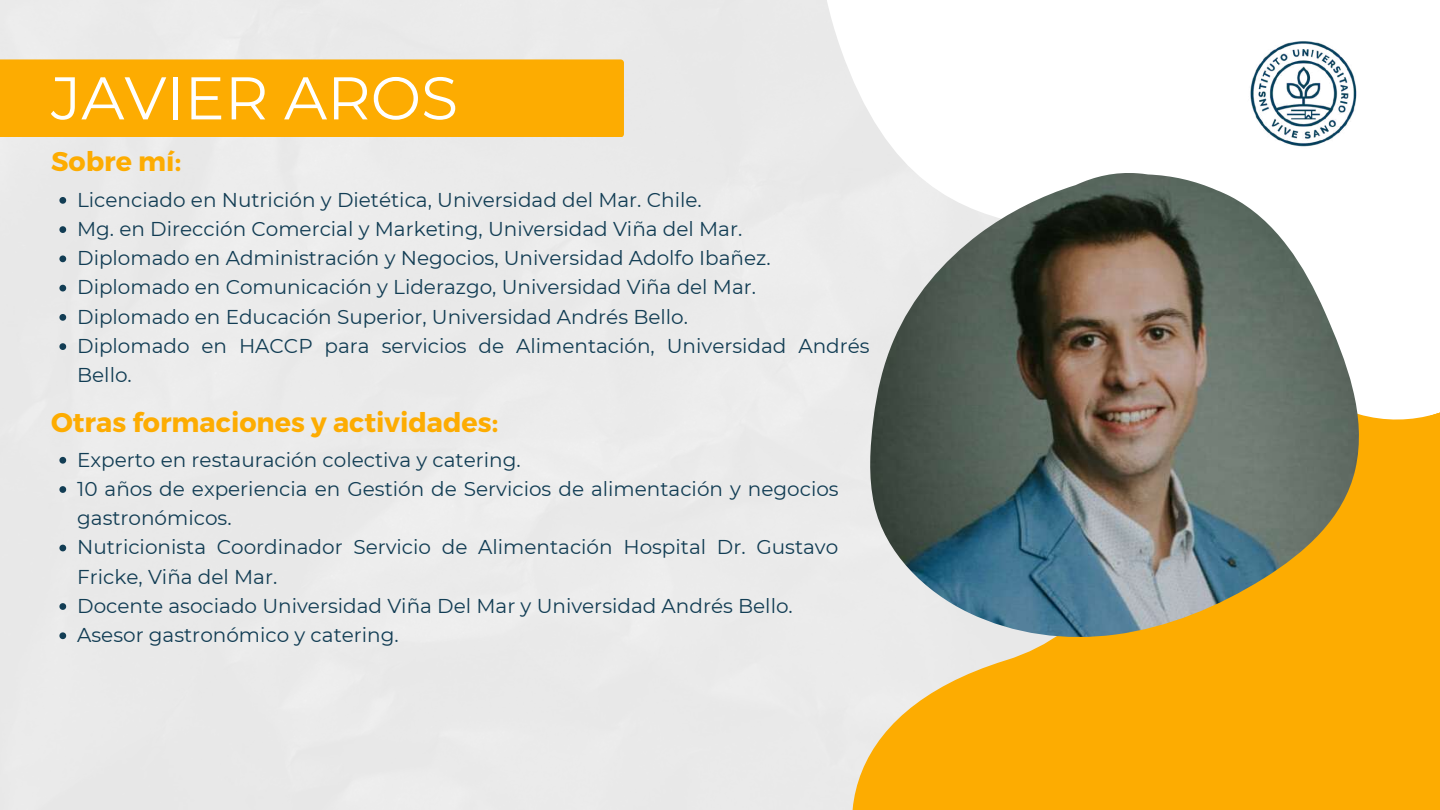
<style>
.page{position:relative;width:1440px;height:810px;background:#fff}
.page>*{position:absolute;margin:0;border:0;box-sizing:border-box;transform-origin:0 0}
.t1{font:60.1px "Montserrat";color:#fffffe}
.t2{font:700 27px "Montserrat";color:#fdac01}
.t3{font:20px/29.2px "Montserrat";color:#123d54}
</style>
<div class="page">
<svg style="left:852px;top:557px;width:588px;height:253px;background:#fab31b"></svg>
<svg style="left:737px;top:0;width:703px;height:557px"></svg>
<img style="left:870px;top:173px;width:489px;height:464px">
<div style="left:0;top:59px;width:624px;height:78px;background:#fdac01"></div>
<img style="left:1229px;top:22px;width:145px;height:146px">
<svg style="left:59px;top:197px;width:7px;height:7px"></svg>
<svg style="left:59px;top:226px;width:7px;height:7px"></svg>
<svg style="left:59px;top:255px;width:7px;height:7px"></svg>
<svg style="left:59px;top:285px;width:7px;height:6px"></svg>
<svg style="left:59px;top:314px;width:7px;height:7px"></svg>
<svg style="left:59px;top:343px;width:7px;height:7px"></svg>
<svg style="left:59px;top:457px;width:7px;height:7px"></svg>
<svg style="left:59px;top:486px;width:7px;height:7px"></svg>
<svg style="left:59px;top:545px;width:7px;height:6px"></svg>
<svg style="left:59px;top:603px;width:7px;height:7px"></svg>
<svg style="left:59px;top:632px;width:7px;height:7px"></svg>
<h1 class="t1" style="left:51px;top:61px;width:408px">JAVIER AROS</h1>
<h2 class="t2" style="left:51px;top:144px;width:132px">Sobre mí:</h2>
<p class="t3" style="left:77px;top:185px;width:794px">Licenciado en Nutrición y Dietética, Universidad del Mar. Chile.<br>Mg. en Dirección Comercial y Marketing, Universidad Viña del Mar.<br>Diplomado en Administración y Negocios, Universidad Adolfo Ibañez.<br>Diplomado en Comunicación y Liderazgo, Universidad Viña del Mar.<br>Diplomado en Educación Superior, Universidad Andrés Bello.<br>Diplomado en HACCP para servicios de Alimentación, Universidad Andrés Bello.</p>
<h2 class="t2" style="left:51px;top:404px;width:449px">Otras formaciones y actividades:</h2>
<p class="t3" style="left:77px;top:445px;width:763px">Experto en restauración colectiva y catering.<br>10 años de experiencia en Gestión de Servicios de alimentación y negocios gastronómicos.<br>Nutricionista Coordinador Servicio de Alimentación Hospital Dr. Gustavo Fricke, Viña del Mar.<br>Docente asociado Universidad Viña Del Mar y Universidad Andrés Bello.<br>Asesor gastronómico y catering.</p>
</div>
